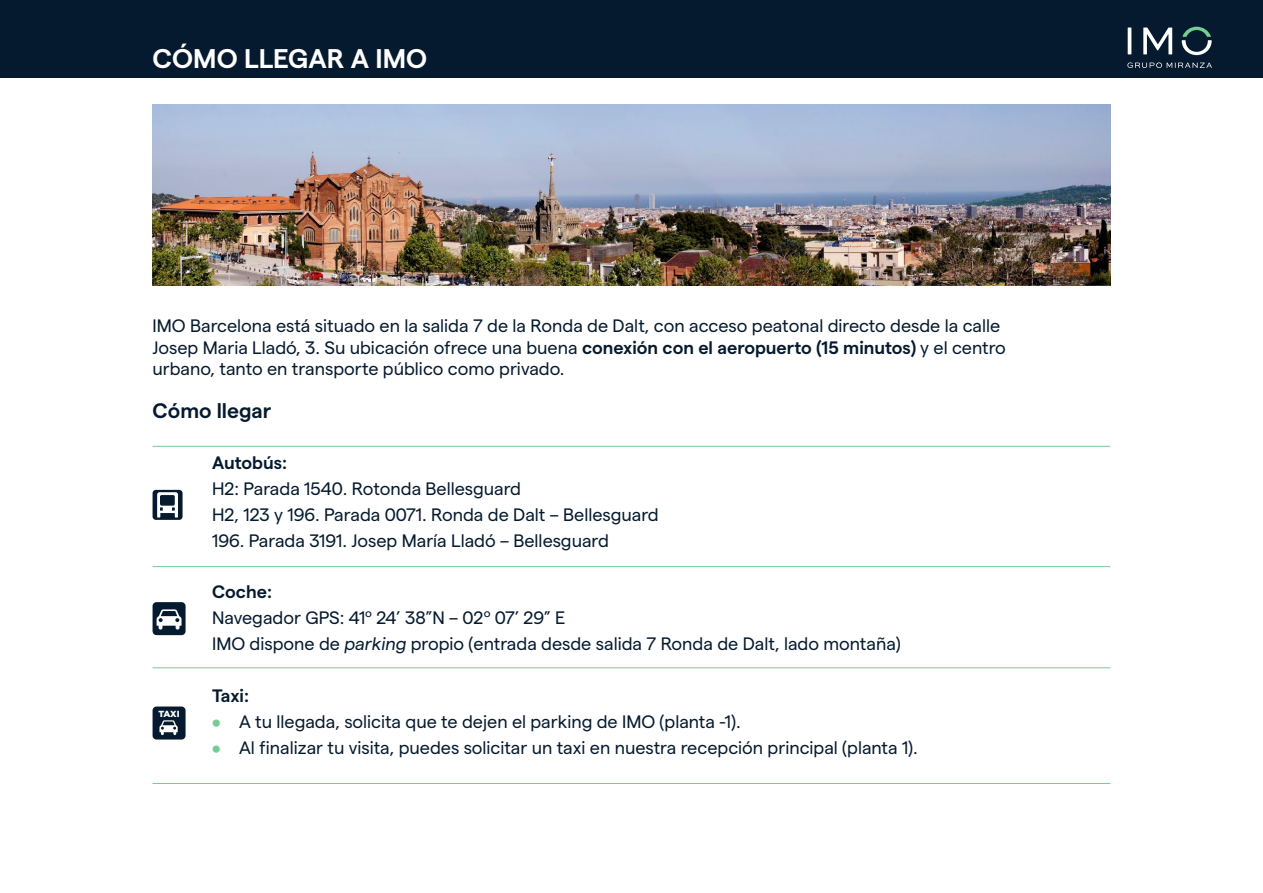
<style>
.page{position:relative;width:1263px;height:893px;background:#fff}
.page>*{position:absolute;margin:0;border:0;box-sizing:border-box;transform-origin:0 0}
.t1{font:600 27px "Matter";color:#fff}
.t2{font:600 21px "Matter";color:#051a2e}
.t3{font:18px/25.8px "Matter";color:#051a2e}
.t4{font:600 18px "Matter";color:#051a2e}
.t5{font:900 8.85px "Gotham";color:#fff}
.s1{font-weight:600}
.s2{font-style:italic}
.s3{font-weight:600;color:#73cf91}
</style>
<div class="page">
<div style="left:0;top:0;width:1263px;height:78px;background:#051a2e"></div>
<svg style="left:1182px;top:27px;width:30px;height:28px"></svg>
<svg style="left:1143px;top:28px;width:29px;height:26px"></svg>
<hr style="left:1128px;top:28px;width:3px;height:26px;background:#fff">
<svg style="left:1127px;top:62px;width:85px;height:6px"></svg>
<img style="left:153px;top:104px;width:957px;height:182px">
<div style="left:153px;top:490px;width:30px;height:30px;background:#051a2e;border-radius:3px"></div>
<svg style="left:157px;top:492px;width:21px;height:25px"></svg>
<svg style="left:153px;top:602px;width:33px;height:33px"></svg>
<hr style="left:153px;top:446px;width:957px;height:1px;background:#73cf91">
<hr style="left:153px;top:566px;width:957px;height:1px;background:#73cf91">
<hr style="left:153px;top:667px;width:957px;height:1px;background:#73cf91">
<hr style="left:153px;top:783px;width:957px;height:1px;background:#73cf91">
<svg style="left:153px;top:706px;width:33px;height:33px"></svg>
<h1 class="t1" style="left:153px;top:44px;width:276px">CÓMO LLEGAR A IMO</h1>
<p class="t3" style="left:153px;top:316px;width:855px;line-height:21.6px">IMO Barcelona está situado en la salida 7 de la Ronda de Dalt, con acceso peatonal directo desde la calle<br>Josep Maria Lladó, 3. Su ubicación ofrece una buena <span class="s1">conexión con el aeropuerto (15 minutos)</span> y el centro urbano, tanto en transporte público como privado.</p>
<p class="t2" style="left:153px;top:398px;width:120px">Cómo llegar</p>
<p class="t4" style="left:212px;top:453px;width:77px">Autobús:</p>
<p class="t3" style="left:212px;top:477px;width:448px">H2: Parada 1540. Rotonda Bellesguard<br>H2, 123 y 196. Parada 0071. Ronda de Dalt – Bellesguard<br>196. Parada 3191. Josep María Lladó – Bellesguard</p>
<p class="t4" style="left:212px;top:582px;width:61px">Coche:</p>
<p class="t3" style="left:212px;top:606px;width:690px">Navegador GPS: 41º 24’ 38”N – 02º 07’ 29” E<br>IMO dispone de <span class="s2">parking</span> propio (entrada desde salida 7 Ronda de Dalt, lado montaña)</p>
<p class="t4" style="left:212px;top:686px;width:39px">Taxi:</p>
<p class="t3" style="left:212px;top:710px;width:530px"><span class="s3">•</span> A tu llegada, solicita que te dejen el parking de IMO (planta -1).</p>
<p class="t3" style="left:212px;top:735px;width:707px"><span class="s3">•</span> Al finalizar tu visita, puedes solicitar un taxi en nuestra recepción principal (planta 1).</p>
<p class="t5" style="left:158px;top:710px;width:23px">TAXI</p>
</div>
